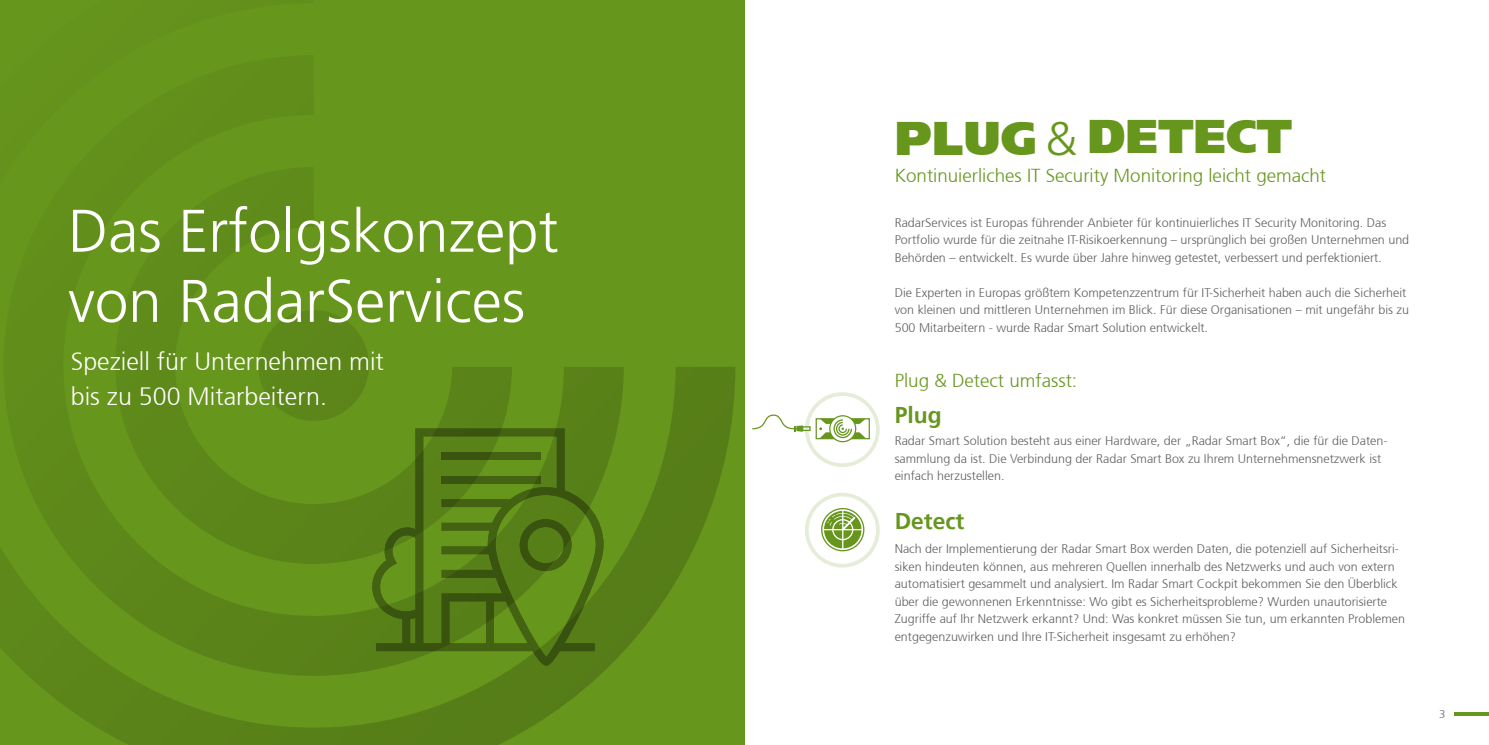
<style>
.page{position:relative;width:1489px;height:745px;background:#fff}
.page>*{position:absolute;margin:0;border:0;box-sizing:border-box;transform-origin:0 0}
.t1{font:300 60px/70px "Frutiger 45";color:#fff}
.t2{font:900 47px "Frutiger CE";color:#67961d}
.t3{font:300 25px/35px "Frutiger 45";color:#fff}
.t4{font:700 22.75px "Frutiger 65";color:#67961d}
.t5{font:300 18.75px "Frutiger 45";color:#67961d}
.t6{font:300 12.5px/17.5px "Frutiger 45";color:#5e5e5d}
.t7{font:300 11.25px "Frutiger 45";color:#5e5e5d}
.s1{font-family:"Frutiger LT Pro";font-weight:300}
</style>
<div class="page">
<hr style="left:1453px;top:712px;width:35px;height:3px;background:#67961d">
<div style="left:804px;top:392px;width:75px;height:74px;border:4px solid #67961d;border-radius:50%"></div>
<div style="left:804px;top:492px;width:75px;height:75px;border:4px solid #67961d;border-radius:50%"></div>
<svg style="left:0;top:0;width:735px;height:744px;background:#63901b"></svg>
<svg style="left:3px;top:55px;width:620px;height:620px;background:#63911b"></svg>
<svg style="left:115px;top:167px;width:397px;height:396px;background:#63911c"></svg>
<div style="left:258px;top:310px;width:111px;height:110px;background:#5d871a;border-radius:50%"></div>
<svg style="left:372px;top:428px;width:231px;height:237px;background:#557c17"></svg>
<div style="left:815px;top:418px;width:54px;height:21px;background:#fff;border:1px solid #67961d"></div>
<svg style="left:829px;top:415px;width:26px;height:26px"></svg>
<div style="left:829px;top:415px;width:27px;height:27px;border:1px solid #67961d;border-radius:50%"></div>
<svg style="left:819px;top:418px;width:46px;height:20px"></svg>
<svg style="left:821px;top:508px;width:43px;height:43px"></svg>
<svg style="left:752px;top:414px;width:50px;height:17px"></svg>
<div style="left:802px;top:426px;width:8px;height:5px;border:1px solid #67961d"></div>
<h1 class="t1" style="left:68px;top:197px;width:492px">Das Erfolgskonzept von RadarServices</h1>
<h3 class="t3" style="left:71px;top:344px;width:314px">Speziell für Unternehmen mit bis zu 500 Mitarbeitern.</h3>
<h2 class="t2" style="left:894px;top:110px;width:184px">PLUG <span class="s1">&amp;</span></h2>
<h2 class="t2" style="left:1087px;top:108px;width:206px">DETECT</h2>
<h3 class="t5" style="left:894px;top:165px;width:433px">Kontinuierliches IT Security Monitoring leicht gemacht</h3>
<p class="t6" style="left:894px;top:213px;width:516px">RadarServices ist Europas führender Anbieter für kontinuierliches IT Security Monitoring. Das<br>Portfolio wurde für die zeitnahe IT-Risikoerkennung – ursprünglich bei großen Unternehmen und<br>Behörden – entwickelt. Es wurde über Jahre hinweg getestet, verbessert und perfektioniert.</p>
<p class="t6" style="left:894px;top:283px;width:515px">Die Experten in Europas größtem Kompetenzzentrum für IT-Sicherheit haben auch die Sicherheit von kleinen und mittleren Unternehmen im Blick. Für diese Organisationen – mit ungefähr bis zu<br>500 Mitarbeitern - wurde Radar Smart Solution entwickelt.</p>
<h3 class="t5" style="left:894px;top:370px;width:184px">Plug &amp; Detect umfasst:</h3>
<h3 class="t4" style="left:894px;top:401px;width:48px">Plug</h3>
<p class="t6" style="left:894px;top:432px;width:494px">Radar Smart Solution besteht aus einer Hardware, der „Radar Smart Box“, die für die Daten&shy;sammlung da ist. Die Verbindung der Radar Smart Box zu Ihrem Unternehmensnetzwerk ist einfach herzustellen.</p>
<h3 class="t4" style="left:894px;top:507px;width:71px">Detect</h3>
<p class="t6" style="left:894px;top:540px;width:512px">Nach der Implementierung der Radar Smart Box werden Daten, die potenziell auf Sicherheitsri&shy;siken hindeuten können, aus mehreren Quellen innerhalb des Netzwerks und auch von extern automatisiert gesammelt und analysiert. Im Radar Smart Cockpit bekommen Sie den Überblick über die gewonnenen Erkenntnisse: Wo gibt es Sicherheitsprobleme? Wurden unautorisierte Zugriffe auf Ihr Netzwerk erkannt? Und: Was konkret müssen Sie tun, um erkannten Problemen entgegenzuwirken und Ihre IT-Sicherheit insgesamt zu erhöhen?</p>
<p class="t7" style="left:1438px;top:707px;width:8px">3</p>
</div>
